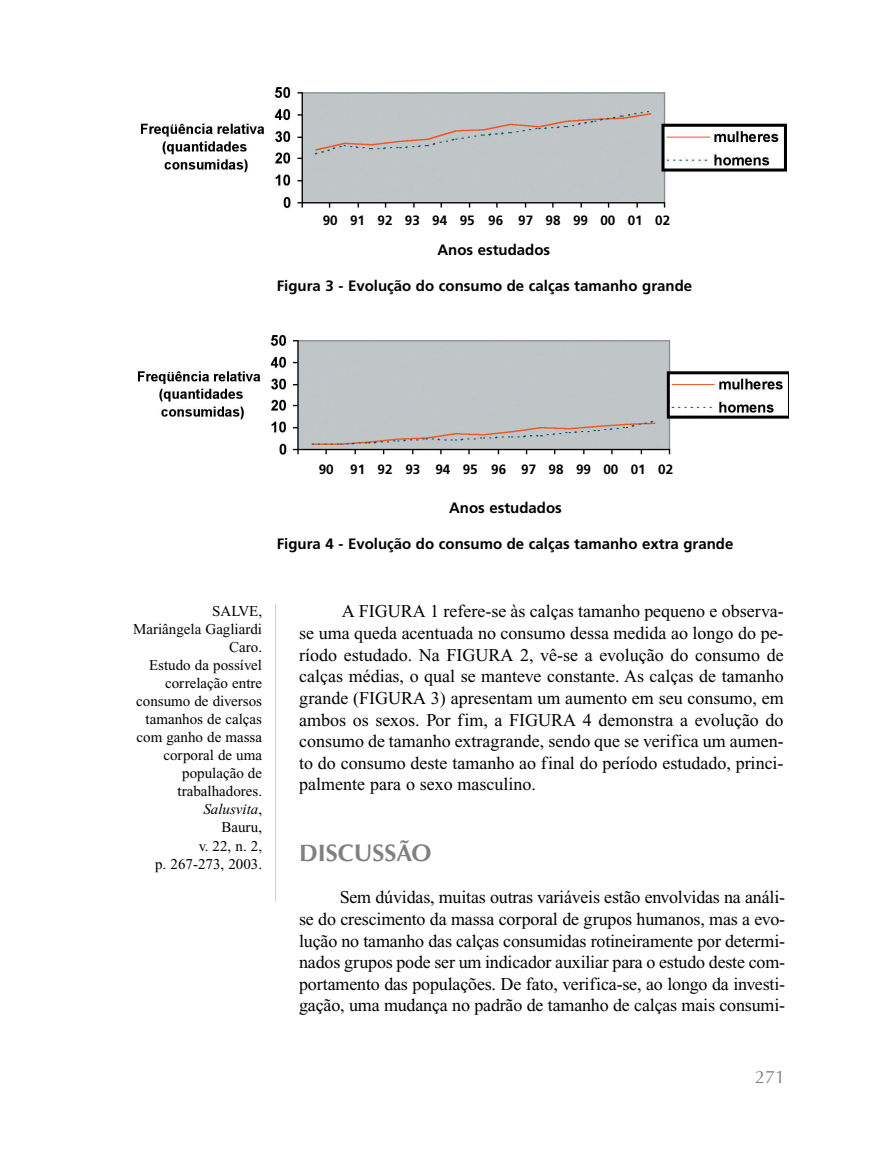
<style>
.page{position:relative;width:893px;height:1149px;background:#fff}
.page>*{position:absolute;margin:0;border:0;box-sizing:border-box;transform-origin:0 0}
.t1{font:700 24px "Optima LT Std";color:#808080}
.t2{font:18px/21.6px "Times New Roman";letter-spacing:-.01em;color:#000;text-align:justify}
.t3{font:18px "Optima LT Std";color:#808080}
.t4{font:15px/18px "Times New Roman";color:#000;text-align:right}
.t5{font:700 15px "Frutiger";color:#000}
.t6{font:700 13.5px "Frutiger";color:#000}
.s1{font-style:italic}
</style>
<div class="page">
<img style="left:141px;top:87px;width:646px;height:121px">
<img style="left:139px;top:335px;width:650px;height:120px">
<hr style="left:275px;top:603px;width:1px;height:297px;background:#ccc">
<p class="t6" style="left:323px;top:214px;width:349px">90 91 92 93 94 95 96 97 98 99 00 01 02</p>
<p class="t5" style="left:437px;top:244px;width:114px">Anos estudados</p>
<p class="t5" style="left:277px;top:280px;width:417px">Figura 3 - Evolução do consumo de calças tamanho grande</p>
<p class="t6" style="left:319px;top:464px;width:356px">90 91 92 93 94 95 96 97 98 99 00 01 02</p>
<p class="t5" style="left:449px;top:501px;width:114px">Anos estudados</p>
<p class="t5" style="left:277px;top:537px;width:458px">Figura 4 - Evolução do consumo de calças tamanho extra grande</p>
<p class="t4" style="left:133px;top:603px;width:131px">SALVE,<br>Mariângela Gagliardi<br>Caro.<br>Estudo da possível correlação entre consumo de diversos tamanhos de calças com ganho de massa corporal de uma população de trabalhadores.<br><span class="s1">Salusvita</span>,<br>Bauru,<br>v. 22, n. 2,<br>p. 267-273, 2003.</p>
<p class="t2" style="left:299px;top:602px;width:486px;text-indent:43px">A FIGURA 1 refere-se às calças tamanho pequeno e observa&shy;se uma queda acentuada no consumo dessa medida ao longo do pe&shy;ríodo estudado. Na FIGURA 2, vê-se a evolução do consumo de calças médias, o qual se manteve constante. As calças de tamanho grande (FIGURA 3) apresentam um aumento em seu consumo, em ambos os sexos. Por fim, a FIGURA 4 demonstra a evolução do consumo de tamanho extragrande, sendo que se verifica um aumen&shy;to do consumo deste tamanho ao final do período estudado, princi&shy;palmente para o sexo masculino.</p>
<h1 class="t1" style="left:299px;top:843px;width:134px">DISCUSSÃO</h1>
<p class="t2" style="left:299px;top:887px;width:487px;text-indent:40px">Sem dúvidas, muitas outras variáveis estão envolvidas na análi&shy;se do crescimento da massa corporal de grupos humanos, mas a evo&shy;lução no tamanho das calças consumidas rotineiramente por determi&shy;nados grupos pode ser um indicador auxiliar para o estudo deste com&shy;portamento das populações. De fato, verifica-se, ao longo da investi&shy;gação, uma mudança no padrão de tamanho de calças mais consumi-</p>
<p class="t3" style="left:755px;top:1070px;width:32px">271</p>
</div>
